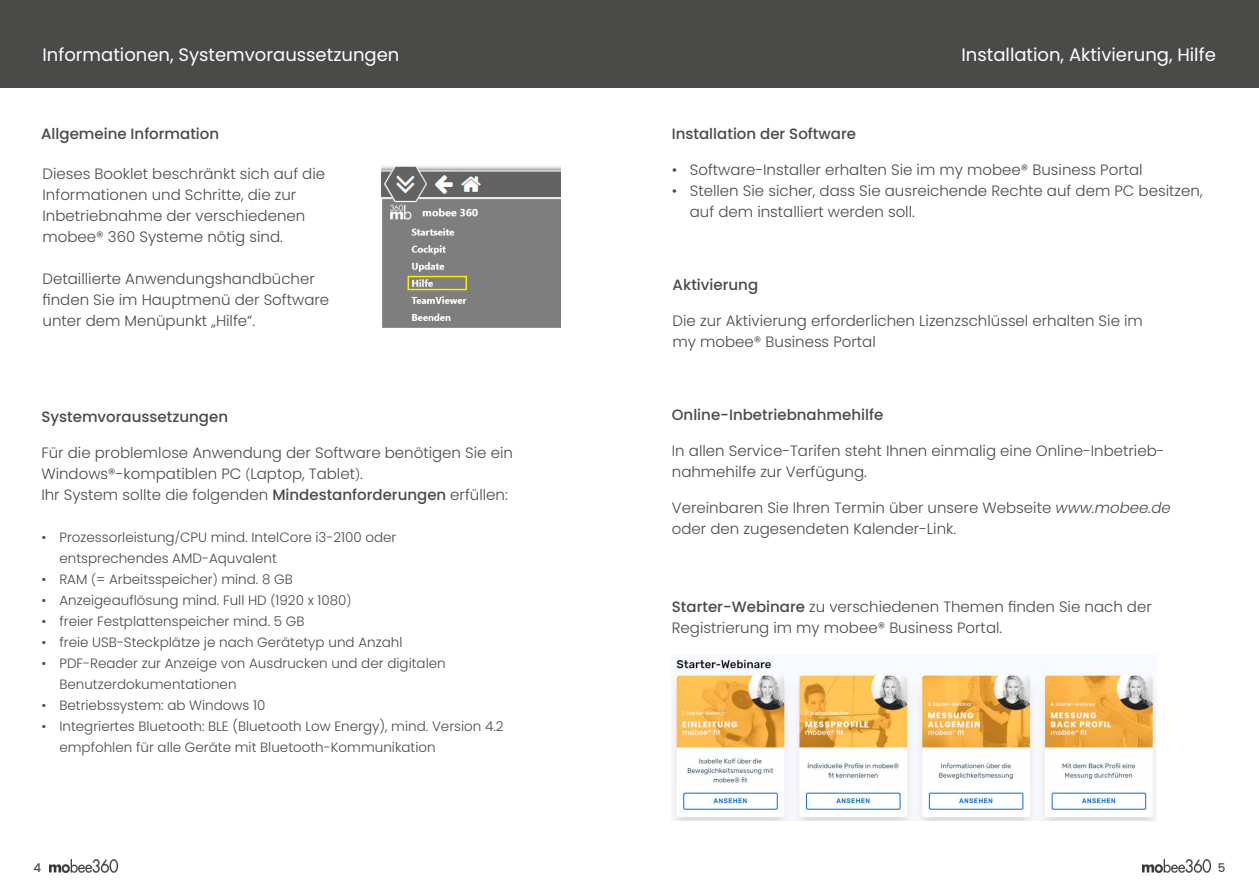
<style>
.page{position:relative;width:1259px;height:893px;background:#fff}
.page>*{position:absolute;margin:0;border:0;box-sizing:border-box;transform-origin:0 0}
.t1{font:18px "Poppins";color:#fff}
.t2{font:300 15px/21px "Poppins";color:#4a4a49}
.t3{font:500 15px "Poppins";color:#4a4a49}
.t4{font:300 13.5px/21px "Poppins";color:#4a4a49}
.t5{font:500 12px "Poppins";color:#4a4a49}
.s1{font-size:12px}
.s2{font-weight:500}
.s3{font-style:italic}
</style>
<div class="page">
<div style="left:0;top:0;width:1259px;height:88px;background:#4a4a49"></div>
<img style="left:1142px;top:860px;width:68px;height:12px">
<img style="left:49px;top:860px;width:68px;height:12px">
<img style="left:381px;top:166px;width:179px;height:162px">
<div style="left:407px;top:276px;width:60px;height:14px;border:1px solid #ffed00"></div>
<img style="left:672px;top:657px;width:484px;height:164px">
<p class="t1" style="left:43px;top:45px;width:358px">Informationen, Systemvoraussetzungen</p>
<p class="t1" style="left:961px;top:45px;width:256px">Installation, Aktivierung, Hilfe</p>
<p class="t3" style="left:41px;top:125px;width:180px">Allgemeine Information</p>
<p class="t2" style="left:43px;top:163px;width:284px">Dieses Booklet beschränkt sich auf die Informationen und Schritte, die zur Inbetriebnahme der verschiedenen mobee® 360 Systeme nötig sind.</p>
<p class="t2" style="left:43px;top:268px;width:288px">Detaillierte Anwendungshandbücher finden Sie im Hauptmenü der Software unter dem Menüpunkt „Hilfe“.</p>
<p class="t3" style="left:41px;top:408px;width:188px">Systemvoraussetzungen</p>
<p class="t2" style="left:41px;top:442px;width:473px">Für die problemlose Anwendung der Software benötigen Sie ein<br>Windows®-kompatiblen PC <span class="s1">(</span>Laptop, Tablet<span class="s1">)</span>.<br>Ihr System sollte die folgenden <span class="s2">Mindestanforderungen</span> erfüllen:</p>
<p class="t4" style="left:59px;top:527px;width:339px;text-indent:-18px">• Prozessorleistung<span class="s1">/</span>CPU mind. IntelCore i3-2100 oder entsprechendes AMD-Aquvalent</p>
<p class="t4" style="left:41px;top:569px;width:253px">• RAM <span class="s1">(</span>= Arbeitsspeicher<span class="s1">)</span> mind. 8 GB</p>
<p class="t4" style="left:41px;top:590px;width:312px">• Anzeigeauflösung mind. Full HD <span class="s1">(</span>1920 x 1080<span class="s1">)</span></p>
<p class="t4" style="left:41px;top:611px;width:264px">• freier Festplattenspeicher mind. 5 GB</p>
<p class="t4" style="left:41px;top:632px;width:362px">• freie USB-Steckplätze je nach Gerätetyp und Anzahl</p>
<p class="t4" style="left:59px;top:653px;width:388px;text-indent:-18px">• PDF-Reader zur Anzeige von Ausdrucken und der digitalen<br>Benutzerdokumentationen</p>
<p class="t4" style="left:41px;top:695px;width:226px">• Betriebssystem: ab Windows 10</p>
<p class="t4" style="left:59px;top:716px;width:446px;text-indent:-18px">• Integriertes Bluetooth: BLE (Bluetooth Low Energy), mind. Version 4.2 empfohlen für alle Geräte mit Bluetooth-Kommunikation</p>
<p class="t3" style="left:672px;top:125px;width:186px">Installation der Software</p>
<p class="t2" style="left:672px;top:159px;width:472px">• Software-Installer erhalten Sie im my mobee® Business Portal</p>
<p class="t2" style="left:690px;top:180px;width:514px;text-indent:-18px">• Stellen Sie sicher, dass Sie ausreichende Rechte auf dem PC besitzen, auf dem installiert werden soll.</p>
<p class="t3" style="left:672px;top:276px;width:87px">Aktivierung</p>
<p class="t2" style="left:672px;top:310px;width:472px">Die zur Aktivierung erforderlichen Lizenzschlüssel erhalten Sie im my mobee® Business Portal</p>
<p class="t3" style="left:672px;top:406px;width:213px">Online-Inbetriebnahmehilfe</p>
<p class="t2" style="left:672px;top:440px;width:494px">In allen Service-Tarifen steht Ihnen einmalig eine Online-Inbetrieb&shy;nahmehilfe zur Verfügung.</p>
<p class="t2" style="left:672px;top:497px;width:500px">Vereinbaren Sie Ihren Termin über unsere Webseite <span class="s3">www.mobee.de </span>oder den zugesendeten Kalender-Link.</p>
<p class="t2" style="left:672px;top:597px;width:481px"><span class="s2">Starter-Webinare</span> zu verschiedenen Themen finden Sie nach der<br>Registrierung im my mobee® Business Portal.</p>
<p class="t5" style="left:33px;top:861px;width:9px">4</p>
<p class="t5" style="left:1217px;top:861px;width:9px">5</p>
</div>
